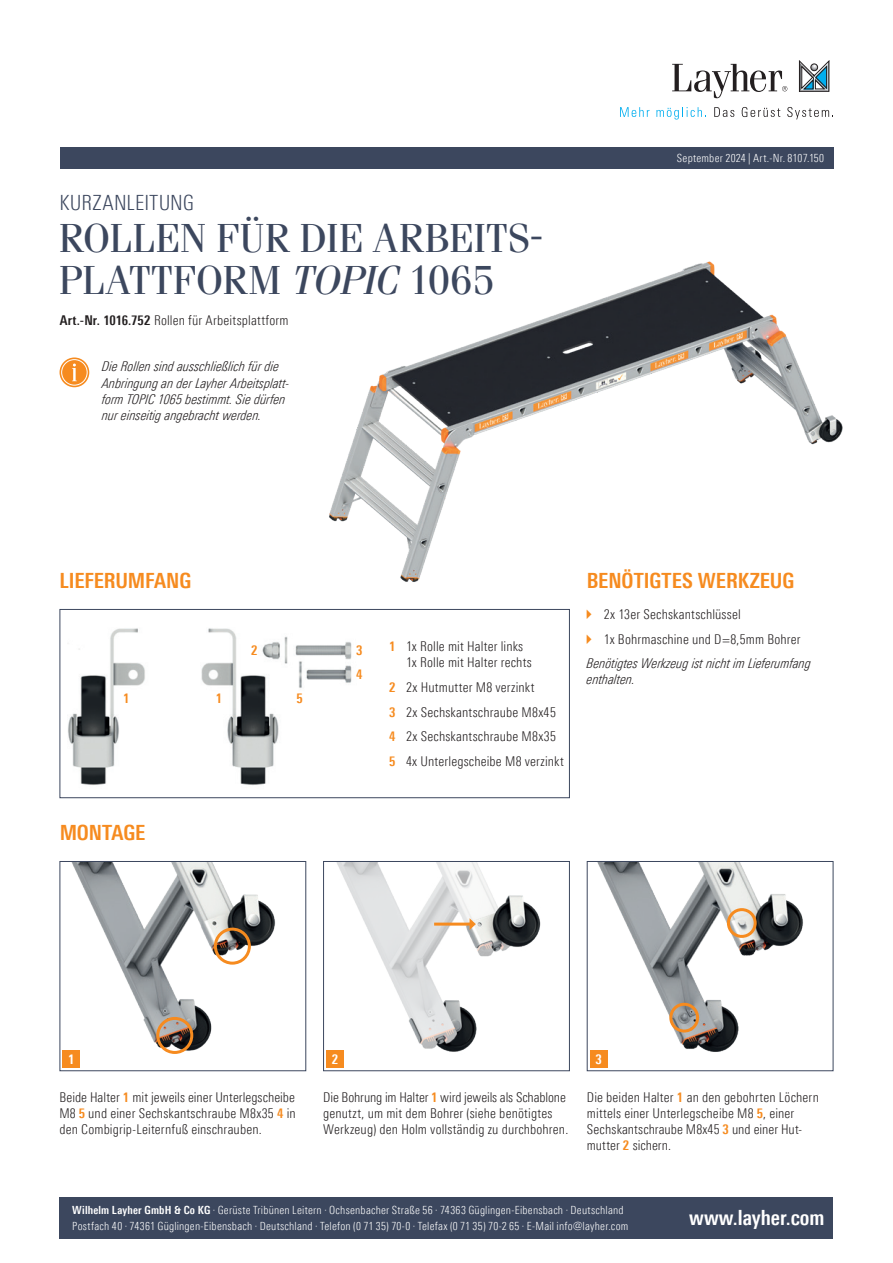
<style>
.page{position:relative;width:893px;height:1263px;background:#fff}
.page>*{position:absolute;margin:0;border:0;box-sizing:border-box;transform-origin:0 0}
.t1{font:40.5px/42px "Fenice Pro ITC";letter-spacing:-.005em;color:#3c475e}
.t2{font:700 21px "Linotype Univers 620 Cn";letter-spacing:-.005em;color:#f68b1f}
.t3{font:700 21px "Linotype Univers 620 Cn";color:#fff}
.t4{font:300 21px "Linotype Univers 320 Cn";letter-spacing:.015em;color:#3c475e}
.t5{font:300 13.5px/16.2px "Linotype Univers 320 Cn";letter-spacing:.01em;color:#231f20}
.t6{font:13.5px/16.2px "Linotype Univers 321 Cn Lt It";letter-spacing:.005em;color:#231f20}
.t7{font:700 13.5px/24.6px "Linotype Univers 620 Cn";color:#f68b1f}
.t8{font:700 13.5px "Linotype Univers 620 Cn";color:#fff}
.t9{font:300 11.25px/16.5px "Linotype Univers 320 Cn";letter-spacing:.02em;color:#fff}
.s1{font-style:italic}
.s2{font-family:"Linotype Univers 620 Cn";font-weight:700}
.s3{font-family:"Linotype Univers 620 Cn";font-weight:700;color:#f68b1f}
</style>
<div class="page">
<div style="left:60px;top:147px;width:773px;height:21px;background:#3c475e"></div>
<img style="left:62px;top:863px;width:214px;height:191px">
<div style="left:60px;top:861px;width:246px;height:210px;border:1px solid #3c475e"></div>
<div style="left:63px;top:1051px;width:17px;height:17px;background:#f68b1f"></div>
<div style="left:214px;top:928px;width:37px;height:37px;border:3px solid #f68b1f;border-radius:50%"></div>
<div style="left:156px;top:1017px;width:37px;height:37px;border:3px solid #f68b1f;border-radius:50%"></div>
<img style="left:590px;top:863px;width:213px;height:205px">
<div style="left:587px;top:861px;width:246px;height:210px;border:1px solid #3c475e"></div>
<div style="left:590px;top:1051px;width:17px;height:17px;background:#f68b1f"></div>
<img style="left:329px;top:261px;width:514px;height:321px">
<img style="left:68px;top:628px;width:284px;height:157px">
<div style="left:60px;top:609px;width:510px;height:189px;border:1px solid #3c475e"></div>
<img style="left:326px;top:863px;width:215px;height:191px">
<div style="left:323px;top:861px;width:247px;height:210px;border:1px solid #3c475e"></div>
<div style="left:326px;top:1051px;width:17px;height:17px;background:#f68b1f"></div>
<hr style="left:434px;top:922px;width:36px;height:3px;background:#f68b1f">
<svg style="left:470px;top:918px;width:6px;height:12px"></svg>
<svg style="left:60px;top:357px;width:29px;height:30px"></svg>
<svg style="left:72px;top:364px;width:5px;height:17px"></svg>
<div style="left:61px;top:359px;width:27px;height:26px;border:1px solid #fff;border-radius:50%"></div>
<div style="left:727px;top:908px;width:30px;height:30px;border:3px solid #f68b1f;border-radius:50%"></div>
<div style="left:669px;top:1003px;width:30px;height:29px;border:3px solid #f68b1f;border-radius:50%"></div>
<div style="left:60px;top:1197px;width:773px;height:42px;background:#3c475e"></div>
<svg style="left:799px;top:61px;width:30px;height:30px"></svg>
<svg style="left:620px;top:107px;width:30px;height:10px"></svg>
<svg style="left:656px;top:107px;width:50px;height:13px"></svg>
<svg style="left:714px;top:107px;width:20px;height:10px"></svg>
<svg style="left:741px;top:107px;width:39px;height:10px"></svg>
<svg style="left:787px;top:107px;width:46px;height:12px"></svg>
<svg style="left:672px;top:64px;width:115px;height:34px"></svg>
<h2 class="t4" style="left:60px;top:191px;width:136px">KURZANLEITUNG</h2>
<h1 class="t1" style="left:59px;top:217px;width:486px">ROLLEN FÜR DIE ARBEITS-<br>PLATTFORM <span class="s1">TOPIC</span> 1065</h1>
<p class="t5" style="left:60px;top:312px;width:231px"><span class="s2">Art.-Nr. 1016.752</span> Rollen für Arbeitsplattform</p>
<p class="t6" style="left:102px;top:358px;width:189px">Die Rollen sind ausschließlich für die Anbringung an der Layher Arbeitsplatt&shy;form TOPIC 1065 bestimmt. Sie dürfen nur einseitig angebracht werden.</p>
<p class="t9" style="left:677px;top:149px;width:149px">September 2024 | Art.-Nr. 8107.150</p>
<h2 class="t2" style="left:60px;top:568px;width:133px">LIEFERUMFANG</h2>
<p class="t7" style="left:123px;top:686px;width:8px">1</p>
<p class="t7" style="left:216px;top:686px;width:8px">1</p>
<h2 class="t2" style="left:60px;top:820px;width:87px">MONTAGE</h2>
<p class="t7" style="left:251px;top:638px;width:8px">2</p>
<p class="t7" style="left:356px;top:638px;width:8px">3<br>4</p>
<p class="t7" style="left:297px;top:686px;width:8px">5</p>
<p class="t5" style="left:406px;top:638px;width:127px;text-indent:-17px"><span class="s3">1</span> 1x Rolle mit Halter links<br>1x Rolle mit Halter rechts</p>
<p class="t5" style="left:389px;top:675px;width:176px;line-height:24.8px"><span class="s3">2</span> 2x Hutmutter M8 verzinkt<br><span class="s3">3</span> 2x Sechskantschraube M8x45<br><span class="s3">4</span> 2x Sechskantschraube M8x35<br><span class="s3">5</span> 4x Unterlegscheibe M8 verzinkt</p>
<h2 class="t2" style="left:587px;top:568px;width:209px">BENÖTIGTES WERKZEUG</h2>
<p class="t5" style="left:604px;top:602px;width:198px;line-height:24.8px">2x 13er Sechskantschlüssel<br>1x Bohrmaschine und D=8,5mm Bohrer</p>
<p class="t6" style="left:587px;top:655px;width:226px">Benötigtes Werkzeug ist nicht im Lieferumfang enthalten.</p>
<p class="t8" style="left:68px;top:1051px;width:8px">1</p>
<p class="t8" style="left:595px;top:1051px;width:8px">3</p>
<p class="t8" style="left:332px;top:1051px;width:8px">2</p>
<p class="t5" style="left:60px;top:1089px;width:238px;text-align:justify">Beide Halter <span class="s3">1</span> mit jeweils einer Unterlegscheibe M8 <span class="s3">5</span> und einer Sechskantschraube M8x35 <span class="s3">4</span> in den Combigrip-Leiternfuß einschrauben.</p>
<p class="t5" style="left:323px;top:1089px;width:247px">Die Bohrung im Halter <span class="s3">1</span> wird jeweils als Schablone genutzt, um mit dem Bohrer (siehe benötigtes<br>Werkzeug) den Holm vollständig zu durchbohren.</p>
<p class="t5" style="left:587px;top:1089px;width:234px">Die beiden Halter <span class="s3">1</span> an den gebohrten Löchern mittels einer Unterlegscheibe M8 <span class="s3">5</span>, einer Sechskantschraube M8x45 <span class="s3">3</span> und einer Hut&shy;mutter <span class="s3">2</span> sichern.</p>
<p class="t9" style="left:72px;top:1201px;width:558px"><span class="s2">Wilhelm Layher GmbH &amp; Co KG</span> ∙ Gerüste Tribünen Leitern ∙ Ochsenbacher Straße 56 ∙ 74363 Güglingen-Eibensbach ∙ Deutschland<br>Postfach 40 ∙ 74361 Güglingen-Eibensbach ∙ Deutschland ∙ Telefon (0 71 35) 70-0 ∙ Telefax (0 71 35) 70-2 65 ∙ E-Mail info@layher.com</p>
<h2 class="t3" style="left:689px;top:1205px;width:137px">www.layher.com</h2>
</div>
